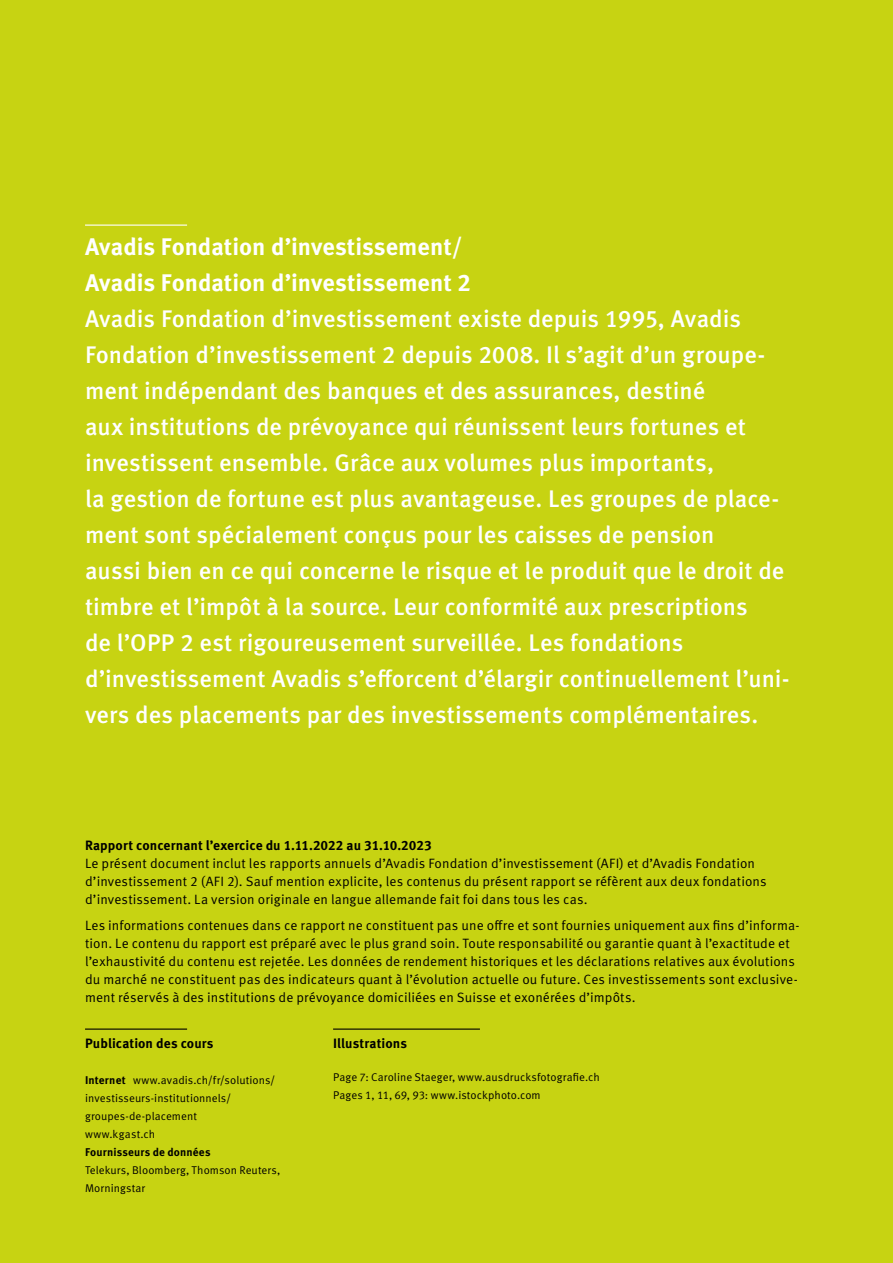
<style>
.page{position:relative;width:893px;height:1263px;background:#c7d312}
.page>*{position:absolute;margin:0;border:0;box-sizing:border-box;transform-origin:0 0}
.t1{font:500 24px/36px "Meta OT";color:#fff}
.t2{font:700 24px/36px "Meta OT";color:#fff}
.t3{font:13.5px/18px "Meta OT Norm";letter-spacing:.005em;color:#000}
.t4{font:700 13.5px "Meta OT";letter-spacing:.005em;color:#000}
.t5{font:11.25px/18px "Meta OT Norm";letter-spacing:.005em;color:#000}
.t6{font:700 11.25px "Meta OT";letter-spacing:.015em;color:#000}
.s1{font-family:"Meta OT";font-weight:700}
</style>
<div class="page">
<hr style="left:85px;top:225px;width:102px;height:1px;background:#fff">
<hr style="left:85px;top:1028px;width:102px;height:2px;background:#000">
<hr style="left:333px;top:1028px;width:147px;height:2px;background:#000">
<h1 class="t2" style="left:85px;top:229px;width:388px">Avadis Fondation d’investissement/<br>Avadis Fondation d’investissement 2</h1>
<p class="t1" style="left:85px;top:301px;width:706px">Avadis Fondation d’investissement existe depuis 1995, Avadis Fondation d’investissement 2 depuis 2008. Il s’agit d’un groupe&shy;ment indépendant des banques et des assurances, destiné<br>aux institutions de prévoyance qui réunissent leurs fortunes et investissent ensemble. Grâce aux volumes plus importants,<br>la gestion de fortune est plus avantageuse. Les groupes de place&shy;ment sont spécialement conçus pour les caisses de pension<br>aussi bien en ce qui concerne le risque et le produit que le droit de timbre et l’impôt à la source. Leur conformité aux prescriptions<br>de l’OPP 2 est rigoureusement surveillée. Les fondations d’investissement Avadis s’efforcent d’élargir continuellement l’uni&shy;vers des placements par des investissements complémentaires.</p>
<p class="t4" style="left:85px;top:836px;width:348px">Rapport concernant l’exercice du 1.11.2022 au 31.10.2023</p>
<p class="t3" style="left:85px;top:854px;width:683px">Le présent document inclut les rapports annuels d’Avadis Fondation d’investissement (AFI) et d’Avadis Fondation d’investissement 2 (AFI 2). Sauf mention explicite, les contenus du présent rapport se réfèrent aux deux fondations d’investissement. La version originale en langue allemande fait foi dans tous les cas.</p>
<p class="t3" style="left:85px;top:916px;width:716px">Les informations contenues dans ce rapport ne constituent pas une offre et sont fournies uniquement aux fins d’informa&shy;tion. Le contenu du rapport est préparé avec le plus grand soin. Toute responsabilité ou garantie quant à l’exactitude et l’exhaustivité du contenu est rejetée. Les données de rendement historiques et les déclarations relatives aux évolutions du marché ne constituent pas des indicateurs quant à l’évolution actuelle ou future. Ces investissements sont exclusive&shy;ment réservés à des institutions de prévoyance domiciliées en Suisse et exonérées d’impôts.</p>
<p class="t4" style="left:85px;top:1034px;width:130px">Publication des cours</p>
<p class="t5" style="left:85px;top:1071px;width:192px"><span class="s1">Internet</span> www.avadis.ch/fr/solutions/ investisseurs-institutionnels/ groupes-de-placement<br>www.kgast.ch</p>
<p class="t6" style="left:85px;top:1144px;width:127px">Fournisseurs de données</p>
<p class="t5" style="left:85px;top:1161px;width:197px">Telekurs, Bloomberg, Thomson Reuters,<br>Morningstar</p>
<p class="t4" style="left:333px;top:1034px;width:75px">Illustrations</p>
<p class="t5" style="left:333px;top:1068px;width:268px">Page 7: Caroline Staeger, www.ausdrucksfotografie.ch<br>Pages 1, 11, 69, 93: www.istockphoto.com</p>
</div>
